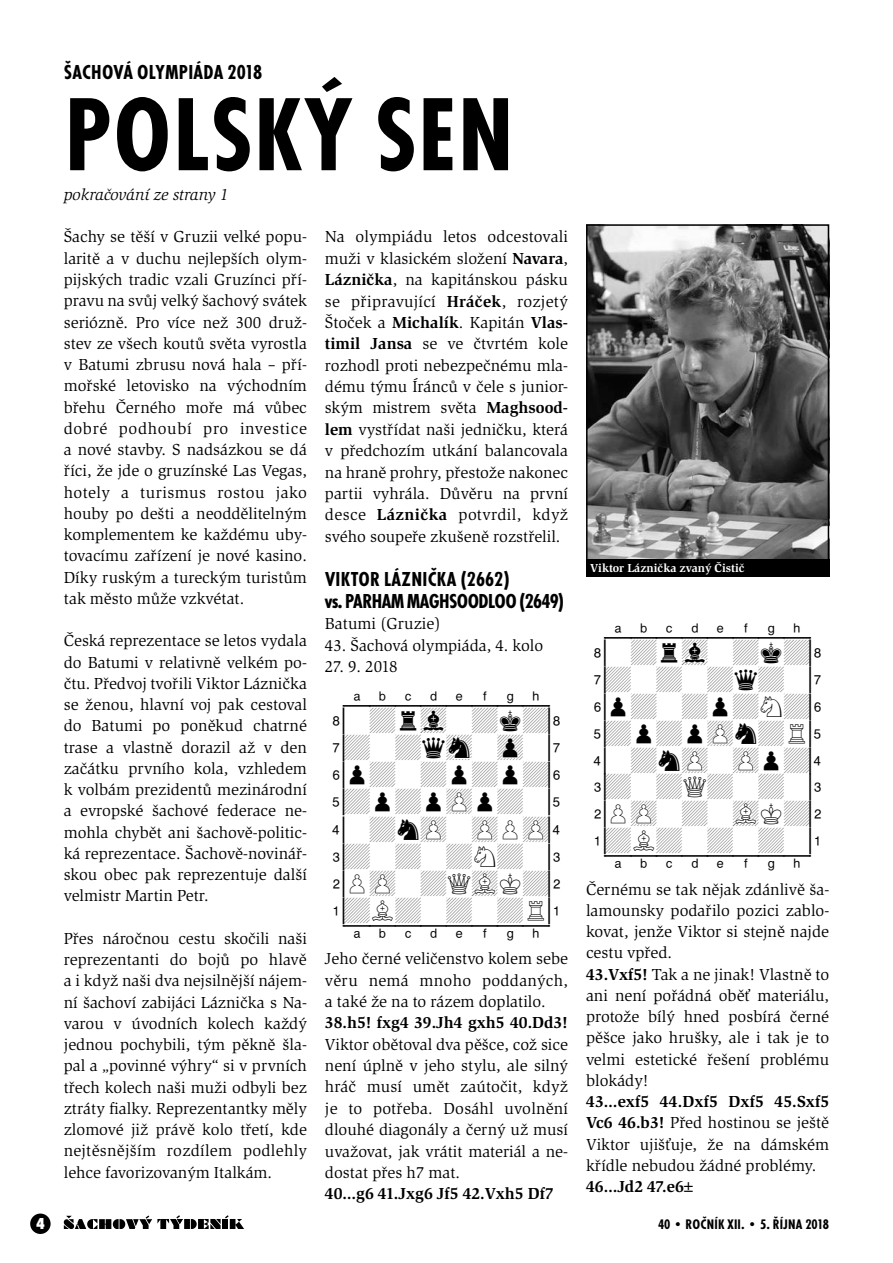
<style>
.page{position:relative;width:893px;height:1263px;background:#fff}
.page>*{position:absolute;margin:0;border:0;box-sizing:border-box;transform-origin:0 0}
.t1{font:700 condensed 108px "Futura TOT";letter-spacing:.015em;color:#000}
.t2{font:25.5px/27px "Diagram TT Fritz";color:#000;text-align:justify}
.t3{font:700 condensed 21px/22.5px "Futura TOT";letter-spacing:-.025em;color:#000}
.t4{font:700 condensed 21px "Futura TOT";color:#000}
.t5{font:16.5px/21.3px "Slimbach Itc TOT";color:#000;text-align:justify}
.t6{font:700 16.5px "Slimbach Itc TOT";color:#000}
.t7{font:italic 16.5px "Slimbach Itc TOT";color:#000}
.t8{font:16.5px "Futura TOT Extr Bold Cond";color:#fff}
.t9{font:700 condensed 14.4px "Futura TOT";letter-spacing:.015em;color:#000}
.t10{font:700 12px "Slimbach Itc TOT";color:#fff}
.s1{font-weight:700}
</style>
<div class="page">
<div style="left:30px;top:1213px;width:21px;height:21px;background:#000;border-radius:50%"></div>
<svg style="left:64px;top:1215px;width:180px;height:14px"></svg>
<img style="left:589px;top:227px;width:237px;height:332px">
<div style="left:586px;top:224px;width:243px;height:343px;border:2px solid #000"></div>
<div style="left:586px;top:559px;width:243px;height:18px;background:#000"></div>
<p class="t4" style="left:64px;top:60px;width:200px">ŠACHOVÁ OLYMPIÁDA 2018</p>
<h1 class="t1" style="left:65px;top:72px;width:451px">POLSKÝ SEN</h1>
<p class="t7" style="left:64px;top:185px;width:166px">pokračování ze strany 1</p>
<p class="t5" style="left:64px;top:226px;width:245px">Šachy se těší v Gruzii velké popu&shy;laritě a v duchu nejlepších olym&shy;pijských tradic vzali Gruzínci pří&shy;pravu na svůj velký šachový svátek seriózně. Pro více než 300 druž&shy;stev ze všech koutů světa vyrostla v Batumi zbrusu nová hala – pří&shy;mořské letovisko na východním břehu Černého moře má vůbec dobré podhoubí pro investice a nové stavby. S nadsázkou se dá říci, že jde o gruzínské Las Vegas, hotely a turismus rostou jako houby po dešti a neoddělitelným komplementem ke každému uby&shy;tovacímu zařízení je nové kasino.<br>Díky ruským a tureckým turistům tak město může vzkvétat.</p>
<p class="t5" style="left:64px;top:630px;width:245px">Česká reprezentace se letos vydala do Batumi v relativně velkém po&shy;čtu. Předvoj tvořili Viktor Láznička se ženou, hlavní voj pak cestoval do Batumi po poněkud chatrné trase a vlastně dorazil až v den začátku prvního kola, vzhledem k volbám prezidentů mezinárodní a evropské šachové federace ne&shy;mohla chybět ani šachově-politic&shy;ká reprezentace. Šachově-novinář&shy;skou obec pak reprezentuje další velmistr Martin Petr.</p>
<p class="t5" style="left:64px;top:928px;width:245px">Přes náročnou cestu skočili naši reprezentanti do bojů po hlavě a i když naši dva nejsilnější nájem&shy;ní šachoví zabijáci Láznička s Na&shy;varou v úvodních kolech každý jednou pochybili, tým pěkně šla&shy;pal a „povinné výhry“ si v prvních třech kolech naši muži odbyli bez ztráty fialky. Reprezentantky měly zlomové již právě kolo třetí, kde nejtěsnějším rozdílem podlehly lehce favorizovaným Italkám.</p>
<p class="t5" style="left:325px;top:226px;width:245px">Na olympiádu letos odcestovali muži v klasickém složení <span class="s1">Navara</span>, <span class="s1">Láznička</span>, na kapitánskou pásku se připravující <span class="s1">Hráček</span>, rozjetý Štoček a <span class="s1">Michalík</span>. Kapitán <span class="s1">Vlas&shy;timil Jansa</span> se ve čtvrtém kole rozhodl proti nebezpečnému mla&shy;dému týmu Íránců v čele s junior&shy;ským mistrem světa <span class="s1">Maghsood&shy;lem</span> vystřídat naši jedničku, která v předchozím utkání balancovala na hraně prohry, přestože nakonec partii vyhrála. Důvěru na první desce <span class="s1">Láznička</span> potvrdil, když svého soupeře zkušeně rozstřelil.</p>
<p class="t3" style="left:325px;top:567px;width:241px">VIKTOR LÁZNIČKA (2662)<br>vs. PARHAM MAGHSOODLOO (2649)</p>
<p class="t5" style="left:325px;top:613px;width:117px">Batumi (Gruzie)</p>
<p class="t5" style="left:325px;top:635px;width:220px">43. Šachová olympiáda, 4. kolo</p>
<p class="t5" style="left:325px;top:656px;width:74px">27. 9. 2018</p>
<h2 class="t2" style="left:328px;top:681px;width:239px">XABCDEFGHY 8-+RVL-+K+( 7+-+QSN-ZP-' 6P+-+P+P+&amp; 5+P+PZPP+-% 4-+NZP-ZPPZP$ 3+-+-+N+-# 2PZP-+QVLK+" 1+L+-+-+R!<br>XABCDEFGHY</h2>
<p class="t5" style="left:325px;top:948px;width:245px">Jeho černé veličenstvo kolem sebe věru nemá mnoho poddaných, a také že na to rázem doplatilo.</p>
<p class="t6" style="left:325px;top:1013px;width:245px">38.h5! fxg4 39.Jh4 gxh5 40.Dd3!</p>
<p class="t5" style="left:325px;top:1034px;width:245px">Viktor obětoval dva pěšce, což sice není úplně v jeho stylu, ale silný hráč musí umět zaútočit, když je to potřeba. Dosáhl uvolnění dlouhé diagonály a černý už musí uvažovat, jak vrátit materiál a ne&shy;dostat přes h7 mat.</p>
<p class="t6" style="left:325px;top:1184px;width:230px">40…g6 41.Jxg6 Jf5 42.Vxh5 Df7</p>
<p class="t10" style="left:590px;top:561px;width:156px">Viktor Láznička zvaný Čistič</p>
<h2 class="t2" style="left:589px;top:612px;width:239px">XABCDEFGHY 8-+RVL-+K+( 7+-+-+Q+-' 6P+-+P+N+&amp; 5+P+PZPN+R% 4-+NZP-ZPP+$ 3+-+Q+-+-# 2PZP-+-VLK+" 1+L+-+-+-!<br>XABCDEFGHY</h2>
<p class="t5" style="left:586px;top:878px;width:245px;text-align:left">Černému se tak nějak zdánlivě ša&shy;lamounsky podařilo pozici zablo&shy;kovat, jenže Viktor si stejně najde cestu vpřed.<br><span class="s1">43.Vxf5!</span> Tak a ne jinak! Vlastně to ani není pořádná oběť materiálu, protože bílý hned posbírá černé pěšce jako hrušky, ale i tak je to velmi estetické řešení problému blokády!</p>
<p class="t5" style="left:586px;top:1091px;width:245px"><span class="s1">43…exf5 44.Dxf5 Dxf5 45.Sxf5<br>Vc6 46.b3!</span> Před hostinou se ještě Viktor ujišťuje, že na dámském křídle nebudou žádné problémy.</p>
<p class="t6" style="left:586px;top:1177px;width:109px">46…Jd2 47.e6±</p>
<p class="t8" style="left:36px;top:1214px;width:10px">4</p>
<p class="t9" style="left:658px;top:1216px;width:173px">40 • ROČNÍK XII. • 5. ŘÍJNA 2018</p>
</div>
